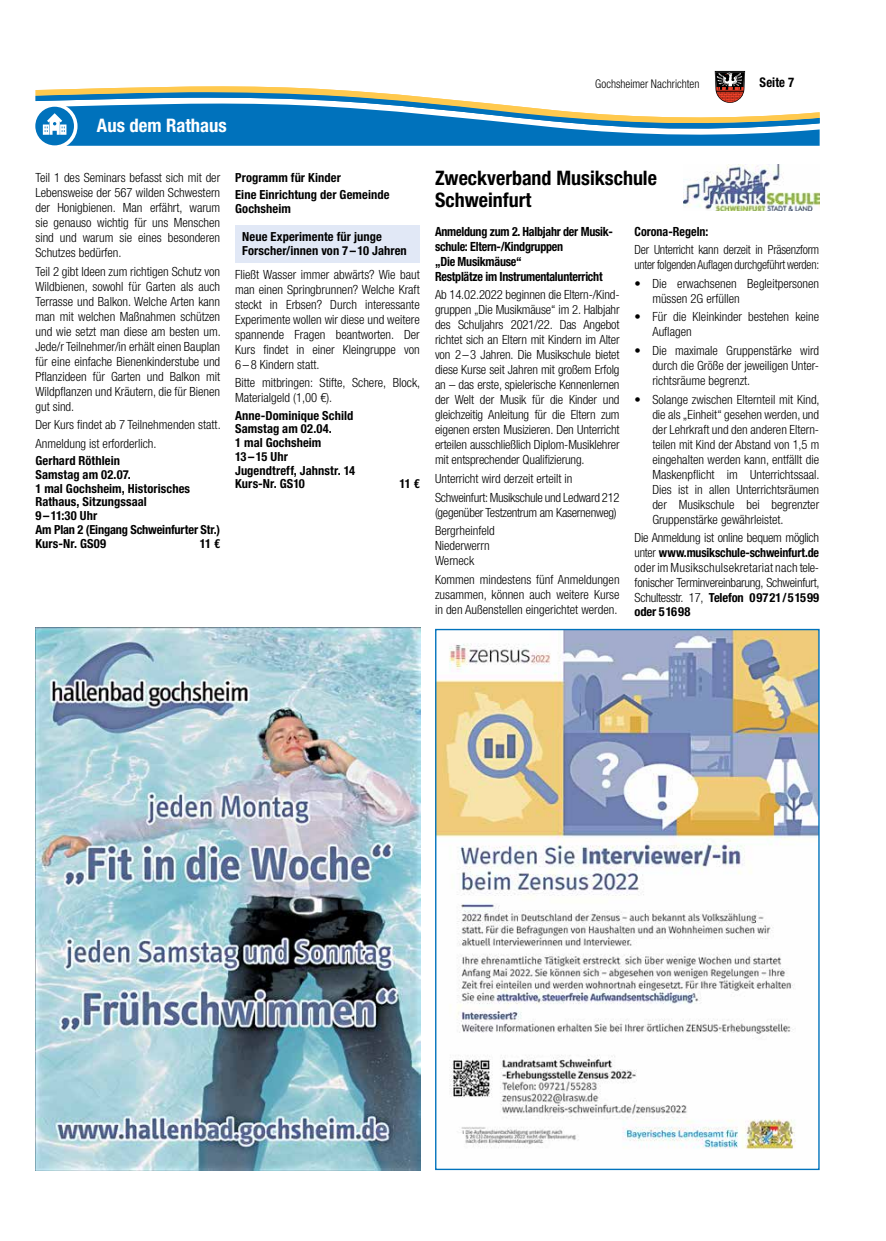
<style>
.page{position:relative;width:886px;height:1241px;background:#fff}
.page>*{position:absolute;margin:0;border:0;box-sizing:border-box;transform-origin:0 0}
.t1{font:700 condensed 20px/21.4px "Helvetica Neue LT Std";color:#000}
.t2{font:700 condensed 18.62px "Helvetica Neue LT Std";color:#fff}
.t3{font:700 condensed 13.38px "Helvetica Neue LT Std";letter-spacing:.005em;color:#000;scale:.95 1}
.t4{font:300 condensed 12.62px/15px "Helvetica Neue LT Std";color:#000;text-align:justify}
.t5{font:300 condensed 12.62px/18.5px "Helvetica Neue LT Std";letter-spacing:-.02em;color:#000}
.t6{font:700 condensed 12.62px/15px "Helvetica Neue LT Std";letter-spacing:-.02em;color:#000;scale:.95 1}
.t7{font:300 condensed 12.62px/15px "Helvetica Neue LT Std";letter-spacing:-.02em;color:#000;scale:.96 1}
.t8{font:700 condensed 12.62px "Helvetica Neue LT Std";color:#000;scale:.95 1}
.t9{font:700 condensed 12.5px/13.8px "Helvetica Neue LT Std";letter-spacing:.005em;color:#000}
.t10{font:700 condensed 12.5px "Helvetica Neue LT Std";letter-spacing:-.015em;color:#000;scale:.96 1}
.t11{font:300 condensed 12px "Helvetica Neue LT Std";color:#000;scale:.95 1}
.s1{font-weight:300;font-size:12.62px}
</style>
<div class="page">
<svg style="left:35px;top:71px;width:784px;height:75px"></svg>
<img style="left:683px;top:165px;width:136px;height:46px">
<img style="left:437px;top:630px;width:380px;height:519px">
<img style="left:36px;top:627px;width:384px;height:542px">
<div style="left:235px;top:225px;width:185px;height:37px;background:#e1e8f6"></div>
<h2 class="t2" style="left:97px;top:114px;width:131px">Aus dem Rathaus</h2>
<p class="t11" style="left:595px;top:77px;width:111px">Gochsheimer Nachrichten</p>
<p class="t3" style="left:759px;top:74px;width:38px">Seite 7</p>
<p class="t4" style="left:35px;top:170px;width:186px">Teil 1 des Seminars befasst sich mit der Lebensweise der 567 wilden Schwestern der Honigbienen. Man erfährt, warum sie genauso wichtig für uns Menschen sind und warum sie eines besonderen Schutzes bedürfen.</p>
<p class="t4" style="left:35px;top:263px;width:187px">Teil 2 gibt Ideen zum richtigen Schutz von Wildbienen, sowohl für Garten als auch Terrasse und Balkon. Welche Arten kann man mit welchen Maßnahmen schützen und wie setzt man diese am besten um.<br>Jede/r Teilnehmer/in erhält einen Bauplan für eine einfache Bienenkinderstube und Pflanzideen für Garten und Balkon mit Wildpflanzen und Kräutern, die für Bienen gut sind.</p>
<p class="t4" style="left:35px;top:415px;width:187px;line-height:18.5px">Der Kurs findet ab 7 Teilnehmenden statt.<br>Anmeldung ist erforderlich.</p>
<p class="t9" style="left:35px;top:453px;width:186px">Gerhard Röthlein<br>Samstag am 02.07.<br>1 mal Gochsheim, Historisches<br>Rathaus, Sitzungssaal<br>9–11:30 Uhr<br>Am Plan 2 (Eingang Schweinfurter Str.)<br>Kurs-Nr. GS09</p>
<p class="t9" style="left:200px;top:536px;width:22px">11 €</p>
<p class="t9" style="left:235px;top:168px;width:156px;line-height:17.2px">Programm für Kinder<br>Eine Einrichtung der Gemeinde</p>
<p class="t9" style="left:235px;top:201px;width:57px">Gochsheim</p>
<p class="t9" style="left:242px;top:230px;width:166px">Neue Experimente für junge<br>Forscher/innen von 7– 10 Jahren</p>
<p class="t4" style="left:235px;top:266px;width:186px">Fließt Wasser immer abwärts? Wie baut man einen Springbrunnen? Welche Kraft steckt in Erbsen? Durch interessante Experimente wollen wir diese und weitere spannende Fragen beantworten. Der Kurs findet in einer Kleingruppe von 6–8 Kindern statt.</p>
<p class="t4" style="left:235px;top:375px;width:187px">Bitte mitbringen: Stifte, Schere, Block,<br>Materialgeld (1,00 €).</p>
<p class="t9" style="left:235px;top:408px;width:122px">Anne-Dominique Schild<br>Samstag am 02.04.<br>1 mal Gochsheim<br>13 – 15 Uhr<br>Jugendtreff, Jahnstr. 14<br>Kurs-Nr. GS10</p>
<p class="t9" style="left:399px;top:477px;width:22px">11 €</p>
<h1 class="t1" style="left:435px;top:167px;width:223px">Zweckverband Musikschule<br>Schweinfurt</h1>
<p class="t6" style="left:435px;top:223px;width:189px">Anmeldung zum 2. Halbjahr der Musik&shy;schule: Eltern-/Kindgruppen<br>„Die Musikmäuse“<br>Restplätze im Instrumentalunterricht</p>
<p class="t4" style="left:435px;top:287px;width:186px">Ab 14.02.2022 beginnen die Eltern-/Kind&shy;gruppen „Die Musikmäuse“ im 2. Halbjahr des Schuljahrs 2021/22. Das Angebot richtet sich an Eltern mit Kindern im Alter von 2–3 Jahren. Die Musikschule bietet diese Kurse seit Jahren mit großem Erfolg an – das erste, spielerische Kennenlernen der Welt der Musik für die Kinder und gleichzeitig Anleitung für die Eltern zum eigenen ersten Musizieren. Den Unterricht erteilen ausschließlich Diplom-Musiklehrer mit entsprechender Qualifizierung.</p>
<p class="t5" style="left:435px;top:469px;width:186px">Unterricht wird derzeit erteilt in<br>Schweinfurt: Musikschule und Ledward 212</p>
<p class="t5" style="left:435px;top:502px;width:183px">(gegenüber Testzentrum am Kasernenweg)<br>Bergrheinfeld</p>
<p class="t4" style="left:435px;top:538px;width:56px">Niederwerrn<br>Werneck</p>
<p class="t4" style="left:435px;top:571px;width:186px">Kommen mindestens fünf Anmeldungen zusammen, können auch weitere Kurse in den Außenstellen eingerichtet werden.</p>
<p class="t8" style="left:635px;top:224px;width:79px">Corona-Regeln:</p>
<p class="t7" style="left:635px;top:242px;width:194px">Der Unterricht kann derzeit in Präsenzform unter folgenden Auflagen durchgeführt werden:</p>
<p class="t4" style="left:652px;top:276px;width:168px;text-indent:-18px">• Die erwachsenen Begleitpersonen müssen 2G erfüllen</p>
<p class="t4" style="left:652px;top:309px;width:168px;text-indent:-18px">• Für die Kleinkinder bestehen keine<br>Auflagen</p>
<p class="t4" style="left:652px;top:343px;width:168px;text-indent:-18px">• Die maximale Gruppenstärke wird durch die Größe der jeweiligen Unter&shy;richtsräume begrenzt.</p>
<p class="t4" style="left:652px;top:391px;width:169px;text-align:left;text-indent:-18px">• Solange zwischen Elternteil mit Kind, die als „Einheit“ gesehen werden, und der Lehrkraft und den anderen Eltern&shy;teilen mit Kind der Abstand von 1,5 m eingehalten werden kann, entfällt die Maskenpflicht im Unterrichtssaal.<br>Dies ist in allen Unterrichtsräumen der Musikschule bei begrenzter Gruppenstärke gewährleistet.</p>
<p class="t5" style="left:635px;top:528px;width:186px">Die Anmeldung ist online bequem möglich</p>
<p class="t10" style="left:635px;top:545px;width:194px"><span class="s1">unter</span> www.musikschule-schweinfurt.de</p>
<p class="t5" style="left:635px;top:560px;width:187px;line-height:15px">oder im Musikschulsekretariat nach tele&shy;fonischer Terminvereinbarung, Schweinfurt,</p>
<p class="t9" style="left:635px;top:590px;width:186px"><span class="s1">Schultesstr. 17,</span> Telefon 09721/51599 oder 51698</p>
</div>
